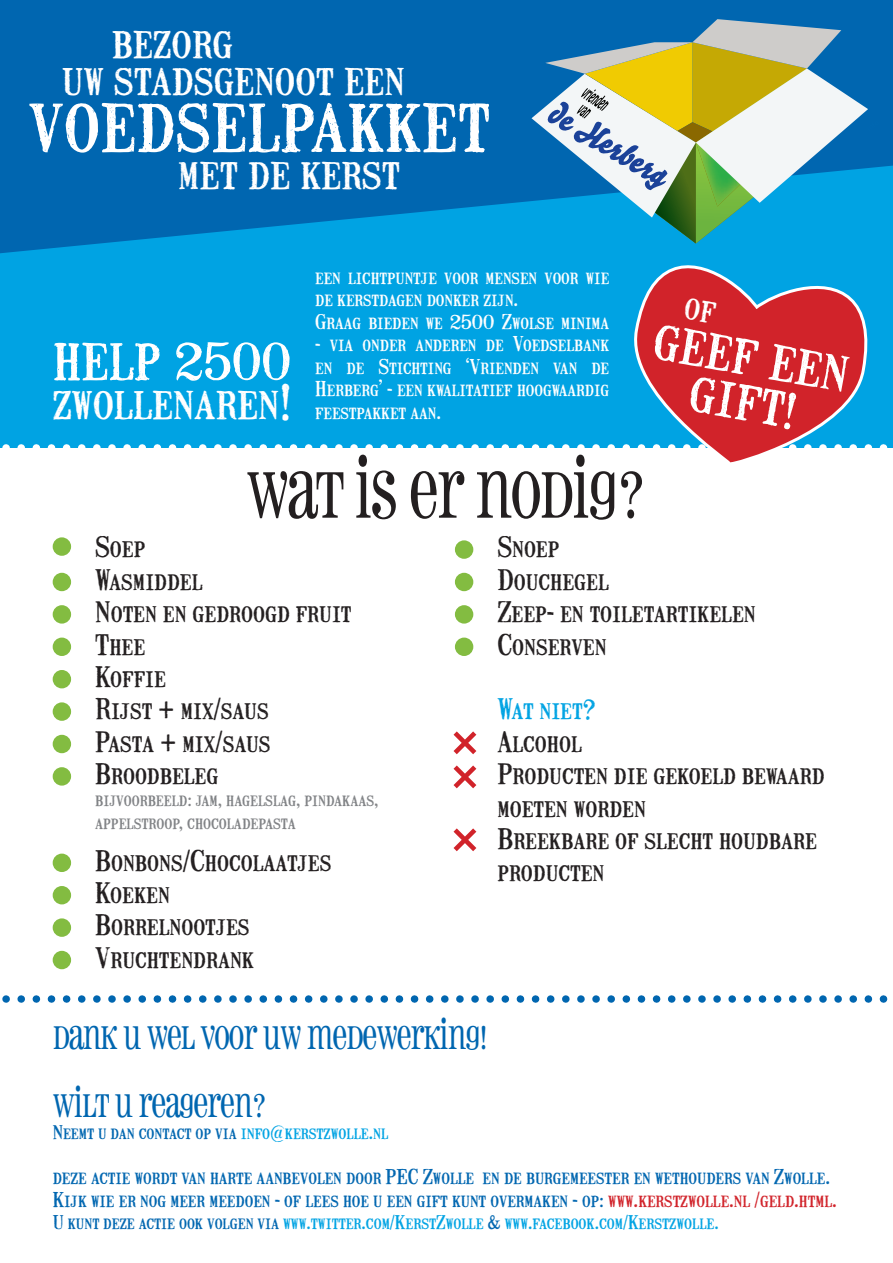
<style>
.page{position:relative;width:893px;height:1263px;background:#fff}
.page>*{position:absolute;margin:0;border:0;box-sizing:border-box;transform-origin:0 0}
.t1{font:82.5px "Mailart Rubberstamp";color:#fff}
.t2{font:66px "Pharmacy";color:#231f20}
.t3{font:63px "Mailart Rubberstamp";color:#fff}
.t4{font:60px/45px "Mailart Rubberstamp";color:#fff;text-align:center}
.t5{font:48px "Mailart Rubberstamp";color:#fff}
.t6{font:46.2px/37.5px "Mailart Rubberstamp";color:#fff}
.t7{font:33px "Pharmacy";color:#0066b0}
.t8{font:27px/32.4px "Mailart Rubberstamp";color:#231f20}
.t9{font:27px "Mailart Rubberstamp";color:#00a3e3}
.t10{font:19.5px/22.5px "Mailart Rubberstamp";color:#fff}
.t11{font:19.5px "Mailart Rubberstamp";color:#0066b0}
.t12{font:18px "Mailart Rubberstamp";color:#00a3e3}
.t13{font:18px/23.4px "Mailart Rubberstamp";color:#808285}
.t14{font:18px "Mailart Rubberstamp";color:#0066b0}
.s1{font-size:51px}
.s2{font-size:48px}
.s3{color:#00a3e3}
.s4{color:#d1232a}
.s5{color:#0066b0}
</style>
<div class="page">
<div style="left:0;top:117px;width:893px;height:331px;background:#00a3e3"></div>
<svg style="left:0;top:0;width:893px;height:253px;background:#006cb5"></svg>
<div style="left:53px;top:537px;width:18px;height:19px;background:#83bc41;border-radius:50%"></div>
<div style="left:53px;top:573px;width:18px;height:18px;background:#83bc41;border-radius:50%"></div>
<div style="left:53px;top:605px;width:18px;height:19px;background:#83bc41;border-radius:50%"></div>
<div style="left:53px;top:638px;width:18px;height:18px;background:#83bc41;border-radius:50%"></div>
<div style="left:53px;top:670px;width:18px;height:18px;background:#83bc41;border-radius:50%"></div>
<div style="left:53px;top:702px;width:18px;height:19px;background:#83bc41;border-radius:50%"></div>
<div style="left:53px;top:735px;width:18px;height:18px;background:#83bc41;border-radius:50%"></div>
<div style="left:53px;top:767px;width:18px;height:19px;background:#83bc41;border-radius:50%"></div>
<div style="left:53px;top:854px;width:18px;height:18px;background:#83bc41;border-radius:50%"></div>
<div style="left:53px;top:886px;width:18px;height:18px;background:#83bc41;border-radius:50%"></div>
<div style="left:53px;top:918px;width:18px;height:19px;background:#83bc41;border-radius:50%"></div>
<div style="left:53px;top:951px;width:18px;height:18px;background:#83bc41;border-radius:50%"></div>
<div style="left:455px;top:540px;width:18px;height:19px;background:#83bc41;border-radius:50%"></div>
<div style="left:455px;top:573px;width:18px;height:18px;background:#83bc41;border-radius:50%"></div>
<div style="left:455px;top:605px;width:18px;height:19px;background:#83bc41;border-radius:50%"></div>
<div style="left:455px;top:638px;width:18px;height:18px;background:#83bc41;border-radius:50%"></div>
<svg style="left:2px;top:995px;width:886px;height:8px"></svg>
<svg style="left:2px;top:444px;width:613px;height:4px"></svg>
<svg style="left:453px;top:731px;width:23px;height:120px"></svg>
<svg style="left:620px;top:188px;width:273px;height:260px"></svg>
<svg style="left:627px;top:188px;width:261px;height:275px;fill:#d1232a"></svg>
<svg style="left:531px;top:19px;width:337px;height:224px"></svg>
<svg style="left:684px;top:297px;width:33px;height:27px"></svg>
<h3 class="t6" style="left:62px;top:19px;width:345px;text-indent:50px">bezorg<br>uw stadsgenoot een</h3>
<h1 class="t1" style="left:29px;top:57px;width:463px">voedselpakket</h1>
<h3 class="t6" style="left:178px;top:150px;width:223px">met de kerst</h3>
<p class="t3" style="left:53px;top:308px;width:240px">help <span class="s1">2500</span></p>
<p class="t5" style="left:53px;top:364px;width:241px">zwollenaren!</p>
<p class="t10" style="left:315px;top:264px;width:296px">een lichtpuntje voor mensen voor wie de kerstdagen donker zijn.</p>
<p class="t10" style="left:315px;top:309px;width:296px">Graag bieden we 2500 Zwolse minima</p>
<p class="t10" style="left:315px;top:331px;width:296px;text-align:justify">- via onder anderen de Voedselbank en de Stichting ‘Vrienden van de Herberg’ - een kwalitatief hoogwaardig feestpakket aan.</p>
<p class="t2" style="left:246px;top:452px;width:402px">WAT IS ER NODIG?</p>
<p class="t4" style="left:659px;top:310px;width:198px;rotate:10deg">geef een gift<span class="s2">!</span></p>
<p class="t8" style="left:95px;top:529px;width:52px">Soep</p>
<p class="t8" style="left:95px;top:562px;width:109px">Wasmiddel</p>
<p class="t8" style="left:95px;top:594px;width:258px">Noten en gedroogd fruit</p>
<p class="t8" style="left:95px;top:627px;width:52px">Thee</p>
<p class="t8" style="left:95px;top:659px;width:72px">Koffie</p>
<p class="t8" style="left:95px;top:691px;width:175px">Rijst + mix/saus</p>
<p class="t8" style="left:95px;top:724px;width:177px">Pasta + mix/saus</p>
<p class="t8" style="left:95px;top:756px;width:125px">Broodbeleg</p>
<p class="t13" style="left:95px;top:786px;width:285px">bijvoorbeeld: jam, hagelslag, pindakaas, appelstroop, chocoladepasta</p>
<p class="t8" style="left:95px;top:843px;width:238px">Bonbons/Chocolaatjes</p>
<p class="t8" style="left:95px;top:875px;width:76px">Koeken</p>
<p class="t8" style="left:95px;top:907px;width:156px">Borrelnootjes</p>
<p class="t8" style="left:95px;top:940px;width:160px">Vruchtendrank</p>
<p class="t8" style="left:497px;top:529px;width:63px">Snoep</p>
<p class="t8" style="left:497px;top:562px;width:113px">Douchegel</p>
<p class="t8" style="left:497px;top:594px;width:260px">Zeep- en toiletartikelen</p>
<p class="t8" style="left:497px;top:627px;width:111px">Conserven</p>
<p class="t9" style="left:497px;top:688px;width:100px">Wat niet?</p>
<p class="t8" style="left:497px;top:724px;width:86px">Alcohol</p>
<p class="t8" style="left:497px;top:756px;width:329px">Producten die gekoeld bewaard moeten worden</p>
<p class="t8" style="left:497px;top:821px;width:321px">Breekbare of slecht houdbare producten</p>
<p class="t7" style="left:53px;top:1016px;width:437px">DANK U WEL VOOR UW MEDEWERKING!</p>
<p class="t7" style="left:53px;top:1084px;width:216px">WILT U REAGEREN?</p>
<p class="t14" style="left:53px;top:1119px;width:337px">Neemt u dan contact op via <span class="s3">info@kerstzwolle.nl</span></p>
<p class="t11" style="left:53px;top:1162px;width:779px">deze actie wordt van harte aanbevolen door PEC Zwolle en de burgemeester en wethouders van Zwolle.</p>
<p class="t11" style="left:53px;top:1184px;width:786px">Kijk wie er nog meer meedoen - of lees hoe u een gift kunt overmaken - op: <span class="s4">www.kerstzwolle.nl /geld.html.</span></p>
<p class="t12" style="left:53px;top:1209px;width:668px"><span class="s5">U kunt deze actie ook volgen via</span> www.twitter.com/KerstZwolle <span class="s5">&amp;</span> www.facebook.com/Kerstzwolle.</p>
</div>
